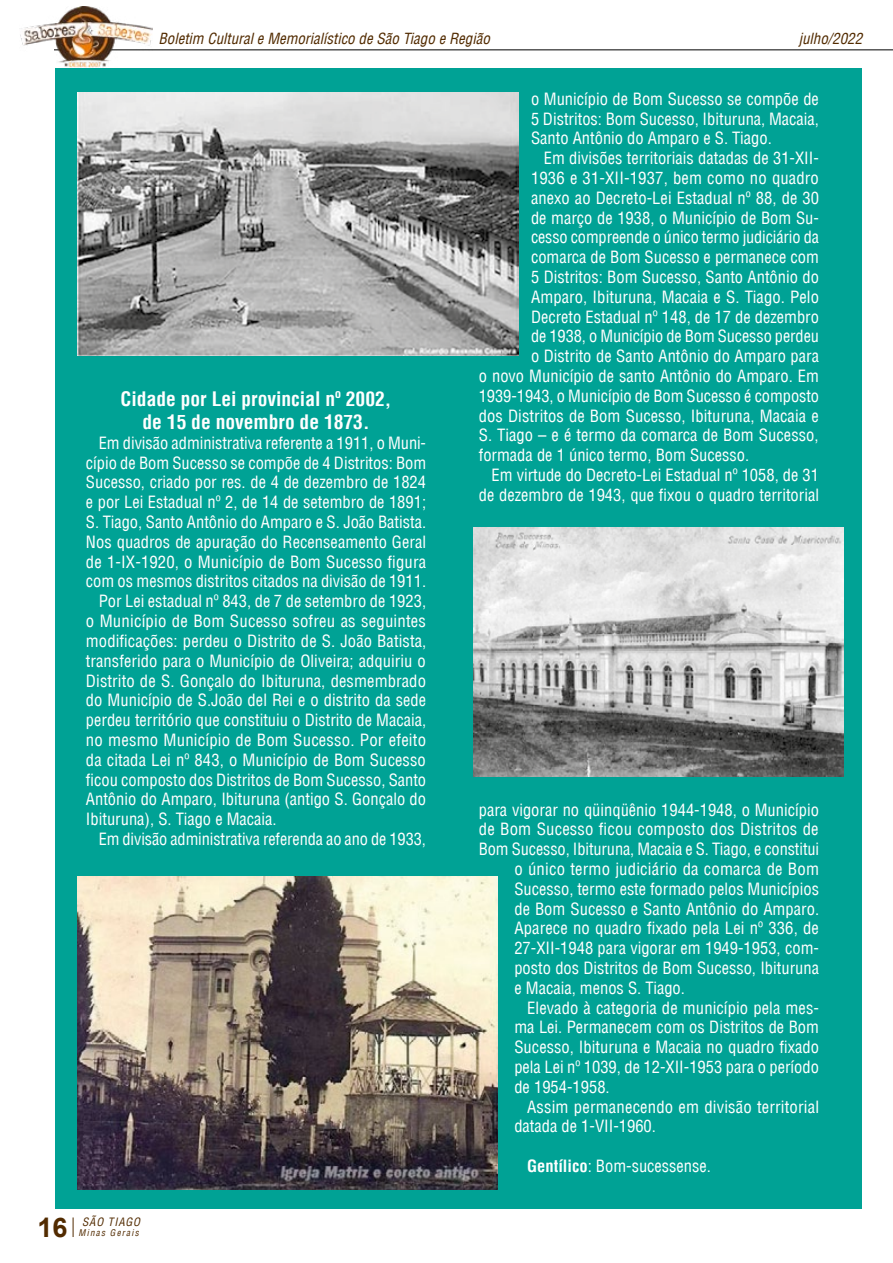
<style>
.page{position:relative;width:893px;height:1263px;background:#fff}
.page>*{position:absolute;margin:0;border:0;box-sizing:border-box;transform-origin:0 0}
.t1{font:700 27px "Arial";color:#522b00}
.t2{font:700 condensed 19.5px/23.4px "Helvetica LT";color:#fff;text-align:center}
.t3{font:condensed 16.5px/19.8px "Helvetica LT";color:#fff;text-align:justify}
.t4{font:italic condensed 15px "Helvetica LT";color:#522b00}
.t5{font:italic condensed 11.25px "Helvetica LT";letter-spacing:.08em;color:#522b00}
.t6{font:italic condensed 9px "Helvetica LT";letter-spacing:.14em;color:#522b00}
.s1{font-weight:700}
</style>
<div class="page">
<div style="left:55px;top:68px;width:806px;height:1141px;background:#00a295"></div>
<img style="left:77px;top:92px;width:441px;height:264px">
<img style="left:473px;top:527px;width:370px;height:249px">
<img style="left:77px;top:877px;width:420px;height:313px">
<svg style="left:73px;top:1217px;width:1px;height:20px"></svg>
<hr style="left:54px;top:49px;width:839px;height:1px;background:#000">
<img style="left:20px;top:7px;width:132px;height:60px">
<p class="t4" style="left:159px;top:29px;width:333px">Boletim Cultural e Memorialístico de São Tiago e Região</p>
<p class="t4" style="left:799px;top:29px;width:65px">julho/2022</p>
<p class="t2" style="left:121px;top:387px;width:272px">Cidade por Lei provincial nº 2002, de 15 de novembro de 1873.</p>
<p class="t3" style="left:99px;top:433px;width:329px">Em divisão administrativa referente a 1911, o Muni-</p>
<p class="t3" style="left:86px;top:453px;width:342px">cípio de Bom Sucesso se compõe de 4 Distritos: Bom</p>
<p class="t3" style="left:86px;top:472px;width:342px">Sucesso, criado por res. de 4 de dezembro de 1824</p>
<p class="t3" style="left:86px;top:492px;width:342px">e por Lei Estadual nº 2, de 14 de setembro de 1891;</p>
<p class="t3" style="left:86px;top:512px;width:342px">S. Tiago, Santo Antônio do Amparo e S. João Batista.</p>
<p class="t3" style="left:86px;top:532px;width:342px">Nos quadros de apuração do Recenseamento Geral</p>
<p class="t3" style="left:86px;top:552px;width:342px">de 1-IX-1920, o Município de Bom Sucesso figura</p>
<p class="t3" style="left:86px;top:571px;width:342px">com os mesmos distritos citados na divisão de 1911.</p>
<p class="t3" style="left:99px;top:591px;width:329px">Por Lei estadual nº 843, de 7 de setembro de 1923,</p>
<p class="t3" style="left:86px;top:611px;width:342px">o Município de Bom Sucesso sofreu as seguintes</p>
<p class="t3" style="left:86px;top:631px;width:342px">modificações: perdeu o Distrito de S. João Batista,</p>
<p class="t3" style="left:86px;top:651px;width:341px">transferido para o Município de Oliveira; adquiriu o</p>
<p class="t3" style="left:86px;top:670px;width:342px">Distrito de S. Gonçalo do Ibituruna, desmembrado</p>
<p class="t3" style="left:86px;top:690px;width:342px">do Município de S.João del Rei e o distrito da sede</p>
<p class="t3" style="left:86px;top:710px;width:342px">perdeu território que constituiu o Distrito de Macaia,</p>
<p class="t3" style="left:86px;top:730px;width:342px">no mesmo Município de Bom Sucesso. Por efeito</p>
<p class="t3" style="left:86px;top:750px;width:341px">da citada Lei nº 843, o Município de Bom Sucesso</p>
<p class="t3" style="left:86px;top:769px;width:342px">ficou composto dos Distritos de Bom Sucesso, Santo</p>
<p class="t3" style="left:86px;top:789px;width:342px">Antônio do Amparo, Ibituruna (antigo S. Gonçalo do</p>
<p class="t3" style="left:86px;top:809px;width:192px">Ibituruna), S. Tiago e Macaia.</p>
<p class="t3" style="left:99px;top:829px;width:329px">Em divisão administrativa referenda ao ano de 1933,</p>
<h1 class="t1" style="left:38px;top:1209px;width:32px">16</h1>
<p class="t5" style="left:82px;top:1215px;width:60px">SÃO TIAGO</p>
<p class="t6" style="left:79px;top:1227px;width:62px">Minas Gerais</p>
<p class="t3" style="left:531px;top:89px;width:289px">o Município de Bom Sucesso se compõe de 5 Distritos: Bom Sucesso, Ibituruna, Macaia, Santo Antônio do Amparo e S. Tiago.</p>
<p class="t3" style="left:544px;top:148px;width:277px">Em divisões territoriais datadas de 31-XII-</p>
<p class="t3" style="left:531px;top:168px;width:289px">1936 e 31-XII-1937, bem como no quadro</p>
<p class="t3" style="left:531px;top:188px;width:290px">anexo ao Decreto-Lei Estadual nº 88, de 30</p>
<p class="t3" style="left:531px;top:208px;width:289px">de março de 1938, o Município de Bom Su-</p>
<p class="t3" style="left:531px;top:227px;width:289px">cesso compreende o único termo judiciário da</p>
<p class="t3" style="left:531px;top:247px;width:289px">comarca de Bom Sucesso e permanece com</p>
<p class="t3" style="left:531px;top:267px;width:289px">5 Distritos: Bom Sucesso, Santo Antônio do</p>
<p class="t3" style="left:531px;top:287px;width:289px">Amparo, Ibituruna, Macaia e S. Tiago. Pelo</p>
<p class="t3" style="left:531px;top:307px;width:289px">Decreto Estadual nº 148, de 17 de dezembro</p>
<p class="t3" style="left:531px;top:326px;width:290px">de 1938, o Município de Bom Sucesso perdeu</p>
<p class="t3" style="left:531px;top:346px;width:289px">o Distrito de Santo Antônio do Amparo para</p>
<p class="t3" style="left:479px;top:366px;width:342px">o novo Município de santo Antônio do Amparo. Em</p>
<p class="t3" style="left:479px;top:386px;width:342px">1939-1943, o Município de Bom Sucesso é composto</p>
<p class="t3" style="left:479px;top:406px;width:341px">dos Distritos de Bom Sucesso, Ibituruna, Macaia e</p>
<p class="t3" style="left:479px;top:425px;width:341px">S. Tiago – e é termo da comarca de Bom Sucesso,</p>
<p class="t3" style="left:479px;top:445px;width:272px">formada de 1 único termo, Bom Sucesso.</p>
<p class="t3" style="left:492px;top:465px;width:329px">Em virtude do Decreto-Lei Estadual nº 1058, de 31</p>
<p class="t3" style="left:479px;top:485px;width:342px">de dezembro de 1943, que fixou o quadro territorial</p>
<p class="t3" style="left:479px;top:799px;width:342px">para vigorar no qüinqüênio 1944-1948, o Município</p>
<p class="t3" style="left:479px;top:819px;width:341px">de Bom Sucesso ficou composto dos Distritos de</p>
<p class="t3" style="left:479px;top:839px;width:342px">Bom Sucesso, Ibituruna, Macaia e S. Tiago, e constitui</p>
<p class="t3" style="left:514px;top:859px;width:306px">o único termo judiciário da comarca de Bom</p>
<p class="t3" style="left:514px;top:879px;width:306px">Sucesso, termo este formado pelos Municípios</p>
<p class="t3" style="left:514px;top:898px;width:306px">de Bom Sucesso e Santo Antônio do Amparo.</p>
<p class="t3" style="left:514px;top:918px;width:306px">Aparece no quadro fixado pela Lei nº 336, de</p>
<p class="t3" style="left:514px;top:938px;width:306px">27-XII-1948 para vigorar em 1949-1953, com-</p>
<p class="t3" style="left:514px;top:958px;width:306px">posto dos Distritos de Bom Sucesso, Ibituruna</p>
<p class="t3" style="left:514px;top:978px;width:172px">e Macaia, menos S. Tiago.</p>
<p class="t3" style="left:527px;top:997px;width:293px">Elevado à categoria de município pela mes-</p>
<p class="t3" style="left:514px;top:1017px;width:306px">ma Lei. Permanecem com os Distritos de Bom</p>
<p class="t3" style="left:514px;top:1037px;width:306px">Sucesso, Ibituruna e Macaia no quadro fixado</p>
<p class="t3" style="left:514px;top:1057px;width:306px">pela Lei nº 1039, de 12-XII-1953 para o período</p>
<p class="t3" style="left:514px;top:1077px;width:97px">de 1954-1958.</p>
<p class="t3" style="left:527px;top:1096px;width:293px">Assim permanecendo em divisão territorial</p>
<p class="t3" style="left:514px;top:1116px;width:143px">datada de 1-VII-1960.</p>
<p class="t3" style="left:527px;top:1156px;width:185px"><span class="s1">Gentílico</span>: Bom-sucessense.</p>
</div>
